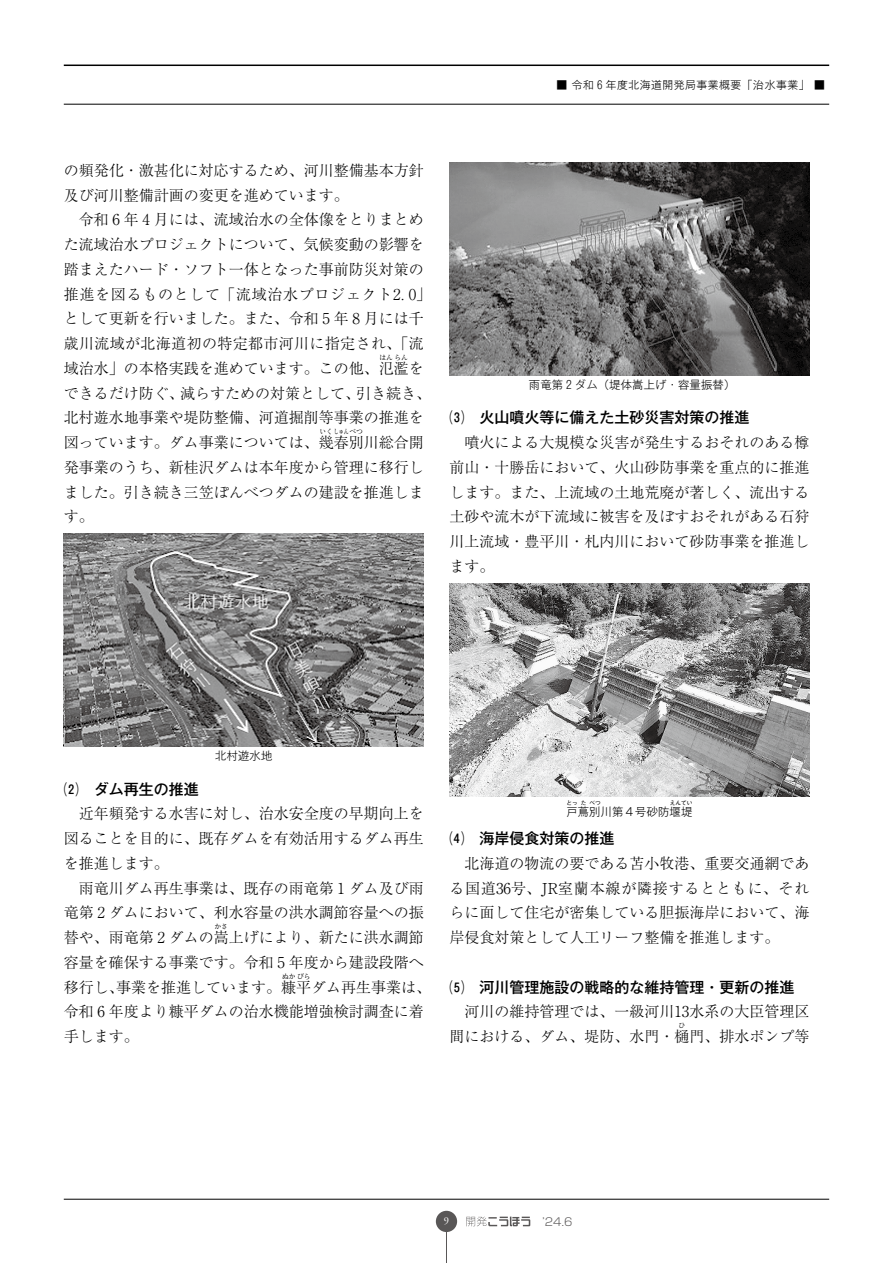
<style>
.page{position:relative;width:893px;height:1263px;background:#fff}
.page>*{position:absolute;margin:0;border:0;box-sizing:border-box;transform-origin:0 0}
.t1{font:300 15px/24.8px "Ryumin Pr 6 N";color:#000}
.t2{font:500 15px "Gothic MB101 Pr 6 N";color:#000}
.t3{font:300 11.25px "Gothic MB101 Pr 6 N";letter-spacing:.02em;color:#000}
.t4{font:300 10.95px "Shin Go Pr 6 N";color:#595757}
.t5{font:300 10.8px "Gothic MB101 Pr 6 N";letter-spacing:.05em;color:#000}
.t6{font:10.5px "Adobe Garamond Pro";color:#fff}
.t7{font:300 6.75px "Ryumin Pr 6 N";color:#000}
.t8{font:300 5.7px "Gothic MB101 Pr 6 N";letter-spacing:.02em;color:#000}
</style>
<div class="page">
<div style="left:436px;top:1211px;width:21px;height:21px;background:#595757;border-radius:50%"></div>
<hr style="left:446px;top:1229px;width:1px;height:34px;background:#595757">
<svg style="left:466px;top:1216px;width:65px;height:11px"></svg>
<hr style="left:64px;top:1199px;width:765px;height:1px;background:#000">
<hr style="left:64px;top:65px;width:765px;height:1px;background:#000">
<hr style="left:64px;top:104px;width:765px;height:1px;background:#000">
<img style="left:64px;top:534px;width:360px;height:212px">
<img style="left:449px;top:163px;width:360px;height:212px">
<img style="left:449px;top:584px;width:360px;height:212px">
<p class="t5" style="left:556px;top:76px;width:270px">■ 令和６年度北海道開発局事業概要「治水事業」 ■</p>
<p class="t1" style="left:64px;top:157px;width:369px">の頻発化・激甚化に対応するため、河川整備基本方針及び河川整備計画の変更を進めています。<br>　令和 6 年 4 月には、流域治水の全体像をとりまとめた流域治水プロジェクトについて、気候変動の影響を踏まえたハード・ソフト一体となった事前防災対策の推進を図るものとして「流域治水プロジェクト２．０」として更新を行いました。また、令和 5 年 8 月には千歳川流域が北海道初の特定都市河川に指定され、「流域治水」の本格実践を進めています。この他、氾濫を</p>
<p class="t7" style="left:380px;top:352px;width:30px">はんらん</p>
<p class="t1" style="left:64px;top:380px;width:369px">できるだけ防ぐ、減らすための対策として、引き続き、北村遊水地事業や堤防整備、河道掘削等事業の推進を図っています。ダム事業については、幾春別川総合開</p>
<p class="t7" style="left:320px;top:426px;width:45px">いくしゅんべつ</p>
<p class="t1" style="left:64px;top:454px;width:362px;text-align:justify">発事業のうち、新桂沢ダムは本年度から管理に移行しました。引き続き三笠ぽんべつダムの建設を推進します。</p>
<p class="t3" style="left:529px;top:375px;width:208px">雨竜第２ダム（堤体嵩上げ・容量振替）</p>
<p class="t2" style="left:449px;top:405px;width:301px">⑶　火山噴火等に備えた土砂災害対策の推進</p>
<p class="t1" style="left:449px;top:429px;width:361px;text-align:justify">　噴火による大規模な災害が発生するおそれのある樽前山・十勝岳において、火山砂防事業を重点的に推進します。また、上流域の土地荒廃が著しく、流出する土砂や流木が下流域に被害を及ぼすおそれがある石狩川上流域・豊平川・札内川において砂防事業を推進します。</p>
<p class="t3" style="left:215px;top:746px;width:59px">北村遊水地</p>
<p class="t2" style="left:64px;top:776px;width:136px">⑵　ダム再生の推進</p>
<p class="t1" style="left:64px;top:800px;width:362px">　近年頻発する水害に対し、治水安全度の早期向上を図ることを目的に、既存ダムを有効活用するダム再生を推進します。<br>　雨竜川ダム再生事業は、既存の雨竜第 1 ダム及び雨竜第 2 ダムにおいて、利水容量の洪水調節容量への振替や、雨竜第 2 ダムの嵩上げにより、新たに洪水調節</p>
<p class="t7" style="left:215px;top:921px;width:15px">かさ</p>
<p class="t1" style="left:64px;top:949px;width:369px">容量を確保する事業です。令和 5 年度から建設段階へ移行し、事業を推進しています。糠平ダム再生事業は、</p>
<p class="t7" style="left:282px;top:971px;width:30px">ぬかびら</p>
<p class="t1" style="left:64px;top:998px;width:362px">令和 6 年度より糠平ダムの治水機能増強検討調査に着手します。</p>
<p class="t8" style="left:566px;top:798px;width:13px">とっ</p>
<p class="t8" style="left:581px;top:798px;width:7px">た</p>
<p class="t8" style="left:589px;top:798px;width:13px">べつ</p>
<p class="t8" style="left:670px;top:798px;width:24px">えんてい</p>
<p class="t3" style="left:566px;top:802px;width:127px">戸蔦別川第４号砂防堰堤</p>
<p class="t2" style="left:449px;top:826px;width:166px">⑷　海岸侵食対策の推進</p>
<p class="t1" style="left:449px;top:850px;width:361px;text-align:justify">　北海道の物流の要である苫小牧港、重要交通網である国道36号、JR室蘭本線が隣接するとともに、それらに面して住宅が密集している胆振海岸において、海岸侵食対策として人工リーフ整備を推進します。</p>
<p class="t2" style="left:449px;top:974px;width:346px">⑸　河川管理施設の戦略的な維持管理・更新の推進</p>
<p class="t1" style="left:449px;top:998px;width:361px">　河川の維持管理では、一級河川13水系の大臣管理区間における、ダム、堤防、水門・樋門、排水ポンプ等</p>
<p class="t7" style="left:678px;top:1020px;width:8px">ひ</p>
<p class="t6" style="left:444px;top:1215px;width:7px">9</p>
<p class="t4" style="left:542px;top:1212px;width:32px">’24.6</p>
</div>
